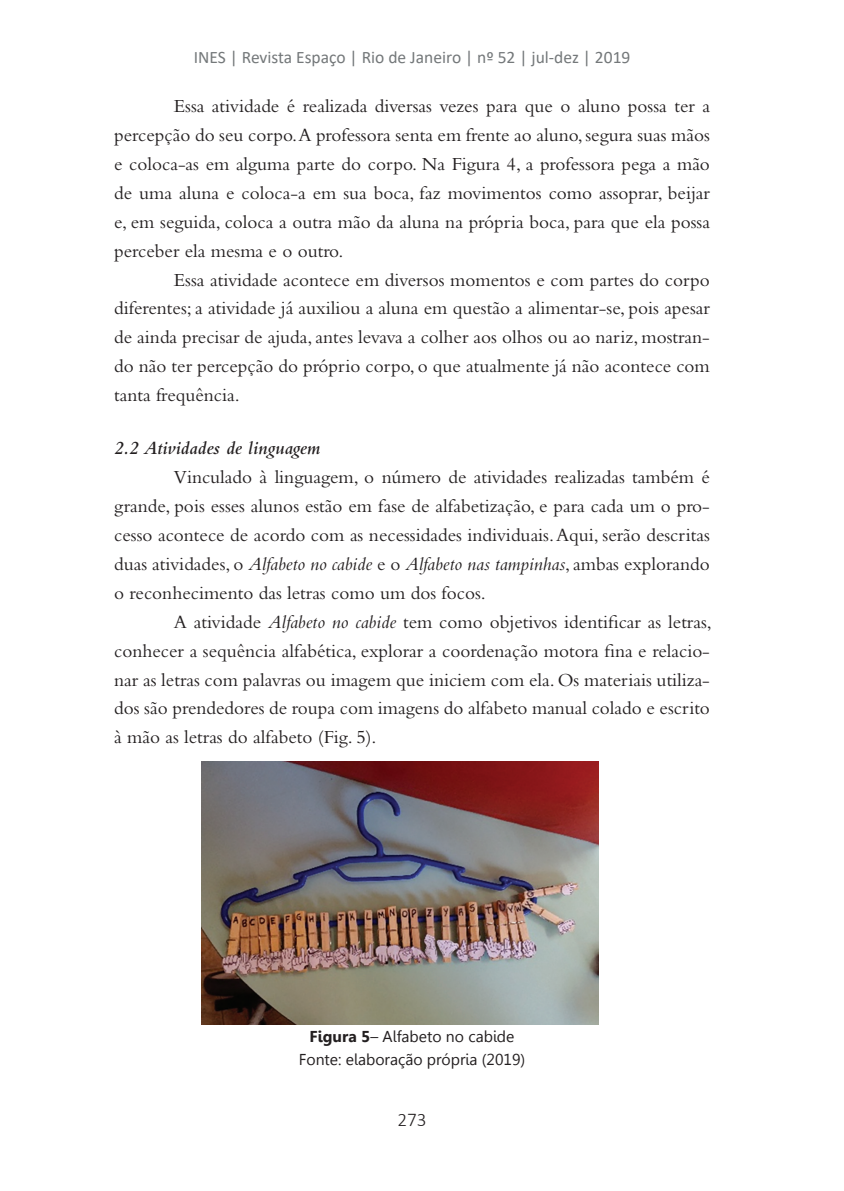
<style>
.page{position:relative;width:844px;height:1191px;background:#fff}
.page>*{position:absolute;margin:0;border:0;box-sizing:border-box;transform-origin:0 0}
.TEXTO{font:19.25px/28.9px "Bembo Std";color:#231f20;text-align:justify}
.subentretítulo{font:italic 600 19.25px "Bembo Std";color:#231f20}
.t1{font:300 19.25px "Calibri";color:#231f20}
.t2{font:17.5px "Calibri";color:#74787a}
.legenda{font:15.75px "Gisha";color:#231f20}
.s1{font-family:"Bembo Italic Os F"}
.s2{font-weight:700}
</style>
<div class="page">
<img style="left:201px;top:761px;width:397px;height:263px">
<p class="t2" style="left:194px;top:45px;width:438px">INES | Revista Espaço | Rio de Janeiro | nº 52 | jul-dez | 2019</p>
<p class="TEXTO" style="left:114px;top:91px;width:597px;text-indent:60px">Essa atividade é realizada diversas vezes para que o aluno possa ter a percepção do seu corpo.A professora senta em frente ao aluno, segura suas mãos e coloca-as em alguma parte do corpo. Na Figura 4, a professora pega a mão de uma aluna e coloca-a em sua boca, faz movimentos como assoprar, beijar e, em seguida, coloca a outra mão da aluna na própria boca, para que ela possa perceber ela mesma e o outro.</p>
<p class="TEXTO" style="left:114px;top:265px;width:597px;text-indent:60px">Essa atividade acontece em diversos momentos e com partes do corpo diferentes; a atividade já auxiliou a aluna em questão a alimentar-se, pois apesar de ainda precisar de ajuda, antes levava a colher aos olhos ou ao nariz, mostran&shy;do não ter percepção do próprio corpo, o que atualmente já não acontece com tanta frequência.</p>
<p class="subentretítulo" style="left:114px;top:438px;width:208px">2.2 Atividades de linguagem</p>
<p class="TEXTO" style="left:114px;top:462px;width:597px;text-indent:60px">Vinculado à linguagem, o número de atividades realizadas também é grande, pois esses alunos estão em fase de alfabetização, e para cada um o pro&shy;cesso acontece de acordo com as necessidades individuais. Aqui, serão descritas duas atividades, o <span class="s1">Alfabeto no cabide</span> e o <span class="s1">Alfabeto nas tampinhas</span>, ambas explorando o reconhecimento das letras como um dos focos.</p>
<p class="TEXTO" style="left:114px;top:607px;width:599px;text-indent:60px">A atividade <span class="s1">Alfabeto no cabide</span> tem como objetivos identificar as letras, conhecer a sequência alfabética, explorar a coordenação motora fina e relacio&shy;nar as letras com palavras ou imagem que iniciem com ela. Os materiais utiliza&shy;dos são prendedores de roupa com imagens do alfabeto manual colado e escrito à mão as letras do alfabeto (Fig. 5).</p>
<p class="legenda" style="left:309px;top:1027px;width:206px"><span class="s2">Figura 5</span>– Alfabeto no cabide</p>
<p class="legenda" style="left:299px;top:1050px;width:228px">Fonte: elaboração própria (2019)</p>
<p class="t1" style="left:397px;top:1107px;width:31px">273</p>
</div>
